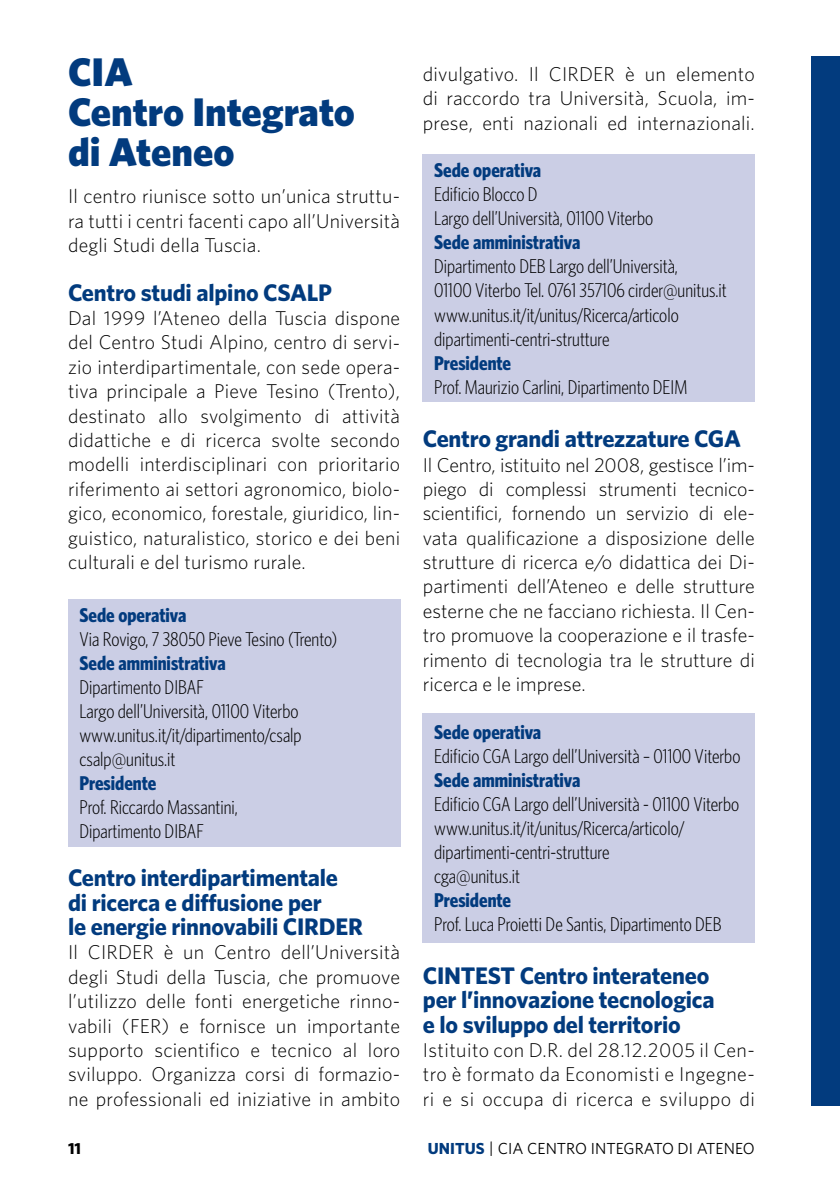
<style>
.page{position:relative;width:840px;height:1191px;background:#fff}
.page>*{position:absolute;margin:0;border:0;box-sizing:border-box;transform-origin:0 0}
.t1{font:900 40px/40px "Whitney";color:#023b7e}
.t2{font:700 24px/24.4px "Whitney";letter-spacing:-.01em;color:#023b7e}
.t3{font:300 20px/24.4px "Whitney";letter-spacing:.01em;color:#000;text-align:justify}
.t4{font:300 20px/24px "Whitney Condensed";color:#000}
.t5{font:700 20px "Whitney Condensed";color:#023b7e}
.t6{font:16px "Whitney";color:#000}
.t7{font:700 16px "Whitney";color:#000}
.s1{font-weight:700;color:#023b7e}
</style>
<div class="page">
<div style="left:811px;top:57px;width:28px;height:1049px;background:#023b7e"></div>
<div style="left:68px;top:599px;width:332px;height:247px;background:#cbcee5"></div>
<div style="left:422px;top:154px;width:332px;height:248px;background:#cbcee5"></div>
<div style="left:422px;top:713px;width:332px;height:229px;background:#cbcee5"></div>
<h1 class="t1" style="left:68px;top:50px;width:288px">CIA<br>Centro Integrato di Ateneo</h1>
<p class="t3" style="left:68px;top:184px;width:333px">Il centro riunisce sotto un’unica struttu&shy;ra tutti i centri facenti capo all’Università degli Studi della Tuscia.</p>
<p class="t2" style="left:68px;top:279px;width:265px">Centro studi alpino CSALP</p>
<p class="t3" style="left:68px;top:306px;width:333px">Dal 1999 l’Ateneo della Tuscia dispone del Centro Studi Alpino, centro di servi&shy;zio interdipartimentale, con sede opera&shy;tiva principale a Pieve Tesino (Trento), destinato allo svolgimento di attività didattiche e di ricerca svolte secondo modelli interdisciplinari con prioritario riferimento ai settori agronomico, biolo&shy;gico, economico, forestale, giuridico, lin&shy;guistico, naturalistico, storico e dei beni culturali e del turismo rurale.</p>
<p class="t5" style="left:79px;top:603px;width:108px">Sede operativa</p>
<p class="t4" style="left:79px;top:627px;width:259px">Via Rovigo, 7 38050 Pieve Tesino (Trento)</p>
<p class="t5" style="left:79px;top:651px;width:148px">Sede amministrativa</p>
<p class="t4" style="left:79px;top:675px;width:223px">Dipartimento DIBAF<br>Largo dell’Università, 01100 Viterbo www.unitus.it/it/dipartimento/csalp csalp@unitus.it</p>
<p class="t5" style="left:79px;top:771px;width:78px">Presidente</p>
<p class="t4" style="left:79px;top:795px;width:160px">Prof. Riccardo Massantini,<br>Dipartimento DIBAF</p>
<p class="t2" style="left:68px;top:865px;width:296px">Centro interdipartimentale di ricerca e diffusione per<br>le energie rinnovabili CIRDER</p>
<p class="t3" style="left:68px;top:940px;width:333px">Il CIRDER è un Centro dell’Università degli Studi della Tuscia, che promuove l’utilizzo delle fonti energetiche rinno&shy;vabili (FER) e fornisce un importante supporto scientifico e tecnico al loro sviluppo. Organizza corsi di formazio&shy;ne professionali ed iniziative in ambito</p>
<p class="t7" style="left:68px;top:1139px;width:15px">11</p>
<p class="t3" style="left:422px;top:62px;width:333px">divulgativo. Il CIRDER è un elemento di raccordo tra Università, Scuola, im&shy;prese, enti nazionali ed internazionali.</p>
<p class="t5" style="left:434px;top:159px;width:108px">Sede operativa</p>
<p class="t4" style="left:434px;top:182px;width:220px">Edificio Blocco D<br>Largo dell’Università, 01100 Viterbo</p>
<p class="t5" style="left:434px;top:231px;width:148px">Sede amministrativa</p>
<p class="t4" style="left:434px;top:254px;width:294px">Dipartimento DEB Largo dell’Università,<br>01100 Viterbo Tel. 0761 357106 cirder@unitus.it www.unitus.it/it/unitus/Ricerca/articolo dipartimenti-centri-strutture</p>
<p class="t5" style="left:434px;top:351px;width:78px">Presidente</p>
<p class="t4" style="left:434px;top:374px;width:254px">Prof. Maurizio Carlini, Dipartimento DEIM</p>
<p class="t2" style="left:422px;top:426px;width:319px">Centro grandi attrezzature CGA</p>
<p class="t3" style="left:422px;top:452px;width:333px">Il Centro, istituito nel 2008, gestisce l’im&shy;piego di complessi strumenti tecnico&shy;scientifici, fornendo un servizio di ele&shy;vata qualificazione a disposizione delle strutture di ricerca e/o didattica dei Di&shy;partimenti dell’Ateneo e delle strutture esterne che ne facciano richiesta. Il Cen&shy;tro promuove la cooperazione e il trasfe&shy;rimento di tecnologia tra le strutture di ricerca e le imprese.</p>
<p class="t5" style="left:434px;top:721px;width:108px">Sede operativa</p>
<p class="t4" style="left:434px;top:744px;width:307px">Edificio CGA Largo dell’Università – 01100 Viterbo</p>
<p class="t5" style="left:434px;top:769px;width:148px">Sede amministrativa</p>
<p class="t4" style="left:434px;top:792px;width:306px">Edificio CGA Largo dell’Università - 01100 Viterbo www.unitus.it/it/unitus/Ricerca/articolo/ dipartimenti-centri-strutture<br>cga@unitus.it</p>
<p class="t5" style="left:434px;top:889px;width:78px">Presidente</p>
<p class="t4" style="left:434px;top:912px;width:289px">Prof. Luca Proietti De Santis, Dipartimento DEB</p>
<p class="t2" style="left:422px;top:962px;width:293px">CINTEST Centro interateneo per l’innovazione tecnologica e lo sviluppo del territorio</p>
<p class="t3" style="left:422px;top:1037px;width:333px">Istituito con D.R. del 28.12.2005 il Cen&shy;tro è formato da Economisti e Ingegne&shy;ri e si occupa di ricerca e sviluppo di</p>
<p class="t6" style="left:427px;top:1139px;width:328px"><span class="s1">UNITUS</span> | CIA CENTRO INTEGRATO DI ATENEO</p>
</div>
